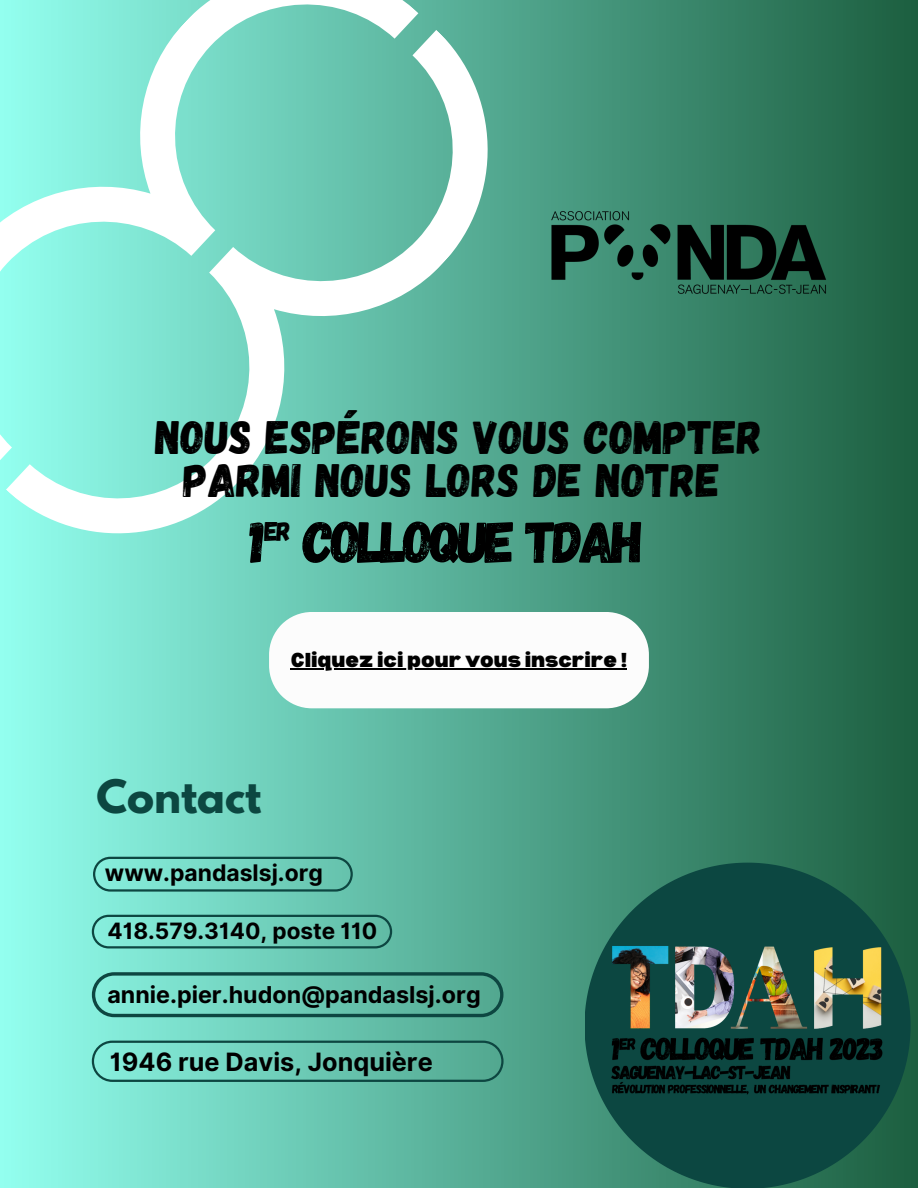
<style>
.page{position:relative;width:918px;height:1188px;background:#fff}
.page>*{position:absolute;margin:0;border:0;box-sizing:border-box;transform-origin:0 0}
.t1{font:58.5px "Gagalin";letter-spacing:-.06em;color:#000}
.t2{font:46.8px/42.8px "Gagalin";color:#000;text-align:center}
.t3{font:700 40.8px "League Spartan";color:#0c4741}
.t4{font:27px "Gagalin";color:#000}
.t5{font:700 25.2px "Inter";color:#000}
.t6{font:700 23.25px "Inter";color:#000}
.t7{font:700 22.8px "Inter";color:#000}
.t8{font:700 22.5px "Inter";color:#000}
.t9{font:900 19.8px "Bernoru";color:#000}
</style>
<div class="page">
<div style="left:0;top:0;width:918px;height:1188px;background:linear-gradient(to right,#93ffef,#1c5e3f)"></div>
<svg style="left:6px;top:30px;width:550px;height:572px;background:#75c4b1"></svg>
<svg style="left:0;top:0;width:419px;height:473px"></svg>
<svg style="left:92px;top:915px;width:300px;height:33px;background:#67c3b1"></svg>
<svg style="left:92px;top:972px;width:411px;height:45px;background:#5db6a4"></svg>
<svg style="left:92px;top:1041px;width:412px;height:41px;background:#62bda9"></svg>
<svg style="left:93px;top:857px;width:260px;height:35px;background:#68c5b3"></svg>
<img style="left:530px;top:198px;width:315px;height:106px">
<svg style="left:585px;top:863px;width:326px;height:325px;background:#1d5f4f"></svg>
<svg style="left:269px;top:612px;width:380px;height:96px"></svg>
<hr style="left:291px;top:668px;width:336px;height:1px;background:#000">
<img style="left:570px;top:915px;width:348px;height:212px">
<p class="t2" style="left:155px;top:414px;width:609px">NOUS ESPÉRONS VOUS COMPTER<br>PARMI NOUS LORS DE NOTRE</p>
<p class="t1" style="left:250px;top:504px;width:395px">1 COLLOQUE TDAH</p>
<p class="t4" style="left:264px;top:514px;width:29px">ER</p>
<p class="t9" style="left:291px;top:649px;width:338px">Cliquez ici pour vous inscrire !</p>
<p class="t3" style="left:96px;top:777px;width:166px">Contact</p>
<p class="t7" style="left:105px;top:859px;width:220px">www.pandaslsj.org</p>
<p class="t8" style="left:107px;top:918px;width:271px">418.579.3140, poste 110</p>
<p class="t6" style="left:107px;top:980px;width:375px">annie.pier.hudon@pandaslsj.org</p>
<p class="t5" style="left:110px;top:1046px;width:324px">1946 rue Davis, Jonquière</p>
</div>
